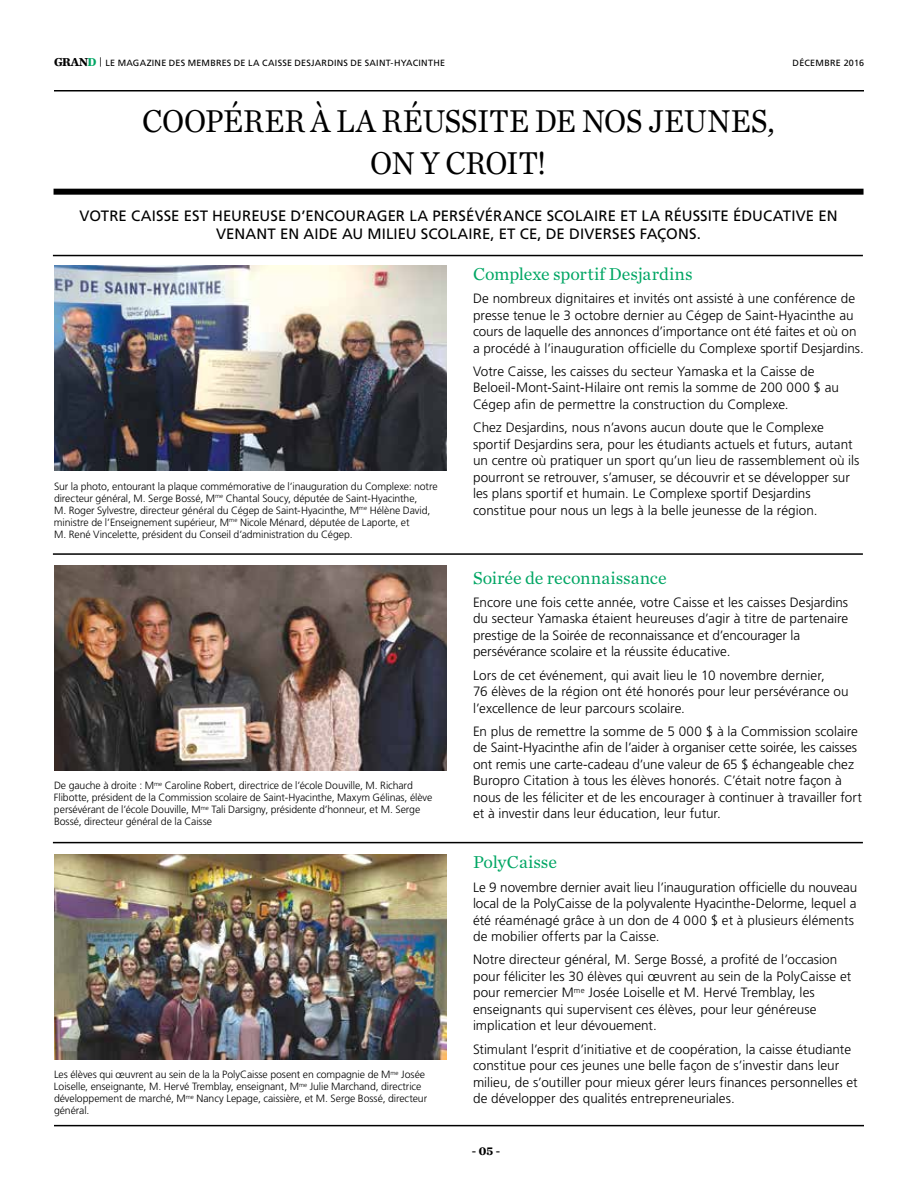
<style>
.page{position:relative;width:918px;height:1188px;background:#fff}
.page>*{position:absolute;margin:0;border:0;box-sizing:border-box;transform-origin:0 0}
.t1{font:33px/42px "Chronicle Text G1";letter-spacing:-.005em;color:#000;text-align:center;scale:.93 1}
.t2{font:18px "Chronicle Text G1";color:#00a664}
.t3{font:15px/18px "Frutiger";letter-spacing:.005em;color:#000;text-align:center}
.t4{font:300 13.5px/16.5px "Frutiger";color:#000}
.t5{font:700 12px "Chronicle Text G1";color:#000}
.t6{font:300 10.5px/12px "Frutiger";letter-spacing:-.01em;color:#000}
.t7{font:9px "Frutiger";letter-spacing:.025em;color:#000}
.s1{font-family:"Chronicle Text G1";font-weight:700;font-size:12px}
.s2{font-family:"Chronicle Text G1";font-weight:700;font-size:12px;color:#00a664}
.s3{font-family:"Flama";font-size:12px}
</style>
<div class="page">
<hr style="left:54px;top:90px;width:810px;height:2px;background:#000">
<hr style="left:54px;top:1125px;width:810px;height:1px;background:#000">
<div style="left:54px;top:189px;width:810px;height:6px;background:#000"></div>
<img style="left:54px;top:854px;width:393px;height:205px">
<img style="left:54px;top:266px;width:393px;height:205px">
<hr style="left:53px;top:255px;width:810px;height:1px;background:#000">
<hr style="left:53px;top:553px;width:810px;height:2px;background:#000">
<hr style="left:53px;top:842px;width:810px;height:1px;background:#000">
<img style="left:54px;top:566px;width:393px;height:205px">
<p class="t7" style="left:54px;top:57px;width:393px"><span class="s1">GRAN</span><span class="s2">D</span> <span class="s3">|</span> LE MAGAZINE DES MEMBRES DE LA CAISSE DESJARDINS DE SAINT-HYACINTHE</p>
<p class="t7" style="left:793px;top:57px;width:73px">DÉCEMBRE 2016</p>
<h1 class="t1" style="left:142px;top:99px;width:682px">COOPÉRER À LA RÉUSSITE DE NOS JEUNES,<br>ON Y CROIT!</h1>
<p class="t3" style="left:80px;top:207px;width:759px">VOTRE CAISSE EST HEUREUSE D’ENCOURAGER LA PERSÉVÉRANCE SCOLAIRE ET LA RÉUSSITE ÉDUCATIVE EN<br>VENANT EN AIDE AU MILIEU SCOLAIRE, ET CE, DE DIVERSES FAÇONS.</p>
<p class="t6" style="left:54px;top:480px;width:385px">Sur la photo, entourant la plaque commémorative de l’inauguration du Complexe: notre directeur général, M. Serge Bossé, M<sup>me</sup> Chantal Soucy, députée de Saint-Hyacinthe,<br>M. Roger Sylvestre, directeur général du Cégep de Saint-Hyacinthe, M<sup>me</sup> Hélène David, ministre de l’Enseignement supérieur, M<sup>me</sup> Nicole Ménard, députée de Laporte, et<br>M. René Vincelette, président du Conseil d’administration du Cégep.</p>
<p class="t6" style="left:54px;top:780px;width:380px">De gauche à droite : M<sup>me</sup> Caroline Robert, directrice de l’école Douville, M. Richard Flibotte, président de la Commission scolaire de Saint-Hyacinthe, Maxym Gélinas, élève persévérant de l’école Douville, M<sup>me</sup> Tali Darsigny, présidente d’honneur, et M. Serge Bossé, directeur général de la Caisse</p>
<p class="t6" style="left:54px;top:1068px;width:375px">Les élèves qui œuvrent au sein de la la PolyCaisse posent en compagnie de M<sup>me</sup> Josée Loiselle, enseignante, M. Hervé Tremblay, enseignant, M<sup>me</sup> Julie Marchand, directrice développement de marché, M<sup>me</sup> Nancy Lepage, caissière, et M. Serge Bossé, directeur général.</p>
<h2 class="t2" style="left:473px;top:263px;width:221px">Complexe sportif Desjardins</h2>
<p class="t4" style="left:473px;top:290px;width:392px">De nombreux dignitaires et invités ont assisté à une conférence de presse tenue le 3 octobre dernier au Cégep de Saint-Hyacinthe au cours de laquelle des annonces d’importance ont été faites et où on a procédé à l’inauguration officielle du Complexe sportif Desjardins.</p>
<p class="t4" style="left:473px;top:363px;width:368px">Votre Caisse, les caisses du secteur Yamaska et la Caisse de<br>Beloeil-Mont-Saint-Hilaire ont remis la somme de 200 000 $ au<br>Cégep afin de permettre la construction du Complexe.</p>
<p class="t4" style="left:473px;top:419px;width:388px">Chez Desjardins, nous n’avons aucun doute que le Complexe sportif Desjardins sera, pour les étudiants actuels et futurs, autant un centre où pratiquer un sport qu’un lieu de rassemblement où ils pourront se retrouver, s’amuser, se découvrir et se développer sur les plans sportif et humain. Le Complexe sportif Desjardins constitue pour nous un legs à la belle jeunesse de la région.</p>
<h2 class="t2" style="left:473px;top:566px;width:195px">Soirée de reconnaissance</h2>
<p class="t4" style="left:473px;top:594px;width:377px">Encore une fois cette année, votre Caisse et les caisses Desjardins du secteur Yamaska étaient heureuses d’agir à titre de partenaire prestige de la Soirée de reconnaissance et d’encourager la persévérance scolaire et la réussite éducative.</p>
<p class="t4" style="left:473px;top:667px;width:377px">Lors de cet événement, qui avait lieu le 10 novembre dernier,<br>76 élèves de la région ont été honorés pour leur persévérance ou l’excellence de leur parcours scolaire.</p>
<p class="t4" style="left:473px;top:723px;width:390px">En plus de remettre la somme de 5 000 $ à la Commission scolaire de Saint-Hyacinthe afin de l’aider à organiser cette soirée, les caisses ont remis une carte-cadeau d’une valeur de 65 $ échangeable chez Buropro Citation à tous les élèves honorés. C’était notre façon à nous de les féliciter et de les encourager à continuer à travailler fort et à investir dans leur éducation, leur futur.</p>
<h2 class="t2" style="left:473px;top:851px;width:86px">PolyCaisse</h2>
<p class="t4" style="left:473px;top:879px;width:386px">Le 9 novembre dernier avait lieu l’inauguration officielle du nouveau local de la PolyCaisse de la polyvalente Hyacinthe-Delorme, lequel a été réaménagé grâce à un don de 4 000 $ et à plusieurs éléments de mobilier offerts par la Caisse.</p>
<p class="t4" style="left:473px;top:952px;width:380px">Notre directeur général, M. Serge Bossé, a profité de l’occasion pour féliciter les 30 élèves qui œuvrent au sein de la PolyCaisse et pour remercier M<sup>me</sup> Josée Loiselle et M. Hervé Tremblay, les enseignants qui supervisent ces élèves, pour leur généreuse implication et leur dévouement.</p>
<p class="t4" style="left:473px;top:1041px;width:386px">Stimulant l’esprit d’initiative et de coopération, la caisse étudiante constitue pour ces jeunes une belle façon de s’investir dans leur milieu, de s’outiller pour mieux gérer leurs finances personnelles et de développer des qualités entrepreneuriales.</p>
<p class="t5" style="left:472px;top:1143px;width:30px">- 05 -</p>
</div>
